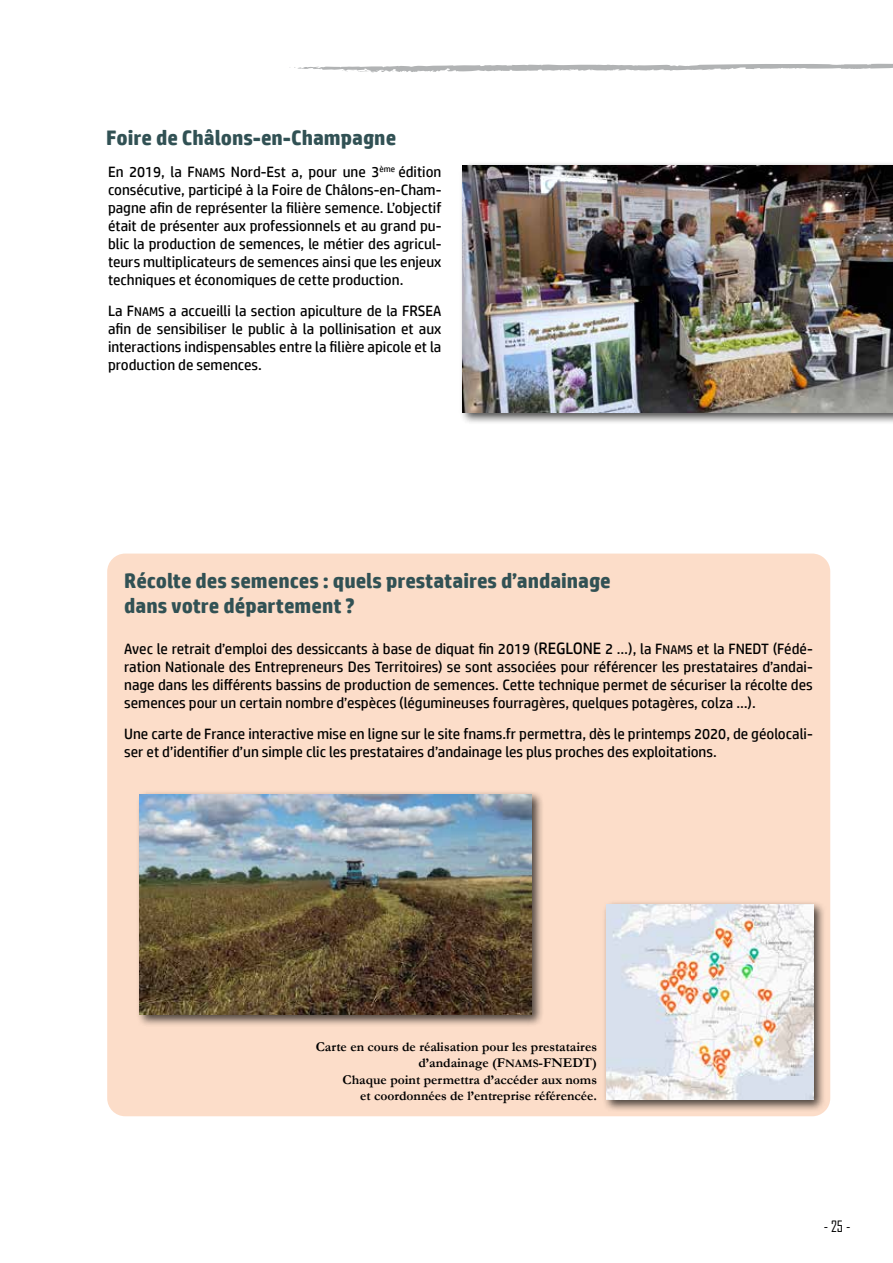
<style>
.page{position:relative;width:893px;height:1263px;background:#fff}
.page>*{position:absolute;margin:0;border:0;box-sizing:border-box;transform-origin:0 0}
.t1{font:700 21px/25.2px "HP Simplified";color:#315154}
.t2{font:15px/18px "HP Simplified";color:#000;text-align:justify}
.t3{font:15px "Agency FB";color:#000}
.t4{font:700 13.5px/16.2px "Garamond";color:#000;text-align:right}
.s1{font-family:"HP Simplified Regular SC850"}
.s2{font-family:"HP Simplified Regular SC850";font-size:12.75px}
.s3{font-family:"HP Simplified Regular SC850";font-size:16.5px}
.s4{font-size:16.5px}
.s5{font-family:"Garamond Bold SC850";font-weight:400;font-size:11.55px}
</style>
<div class="page">
<svg style="left:289px;top:63px;width:604px;height:10px"></svg>
<div style="left:107px;top:554px;width:723px;height:562px;background:#fcddc9;border-radius:18px"></div>
<div style="left:459px;top:161px;width:434px;height:264px;background:#000;opacity:.7"></div>
<img style="left:463px;top:165px;width:430px;height:247px">
<div style="left:136px;top:790px;width:408px;height:237px;background:#000;opacity:.7"></div>
<img style="left:140px;top:794px;width:391px;height:221px">
<div style="left:602px;top:901px;width:224px;height:211px;background:#000;opacity:.7"></div>
<img style="left:606px;top:905px;width:208px;height:194px">
<h1 class="t1" style="left:106px;top:124px;width:291px">Foire de Châlons-en-Champagne</h1>
<p class="t2" style="left:108px;top:163px;width:335px">En 2019, la <span class="s1">F</span><span class="s2">NAMS</span> Nord-Est a, pour une 3<sup>ème</sup> édition consécutive, participé à la Foire de Châlons-en-Cham&shy;pagne afin de représenter la filière semence. L’objectif était de présenter aux professionnels et au grand pu&shy;blic la production de semences, le métier des agricul&shy;teurs multiplicateurs de semences ainsi que les enjeux techniques et économiques de cette production.</p>
<p class="t2" style="left:108px;top:301px;width:335px">La <span class="s1">F</span><span class="s2">NAMS</span> a accueilli la section apiculture de la FRSEA afin de sensibiliser le public à la pollinisation et aux interactions indispensables entre la filière apicole et la production de semences.</p>
<h1 class="t1" style="left:124px;top:567px;width:488px">Récolte des semences : quels prestataires d’andainage dans votre département ?</h1>
<p class="t2" style="left:124px;top:639px;width:690px">Avec le retrait d’emploi des dessiccants à base de diquat fin 2019 (<span class="s3">R</span><span class="s4">EGLONE</span> 2 …), la <span class="s1">F</span><span class="s2">NAMS</span> et la FNEDT (Fédé&shy;ration Nationale des Entrepreneurs Des Territoires) se sont associées pour référencer les prestataires d’andai&shy;nage dans les différents bassins de production de semences. Cette technique permet de sécuriser la récolte des semences pour un certain nombre d’espèces (légumineuses fourragères, quelques potagères, colza …).</p>
<p class="t2" style="left:124px;top:724px;width:690px">Une carte de France interactive mise en ligne sur le site fnams.fr permettra, dès le printemps 2020, de géolocali&shy;ser et d’identifier d’un simple clic les prestataires d’andainage les plus proches des exploitations.</p>
<p class="t4" style="left:316px;top:1039px;width:283px">Carte en cours de réalisation pour les prestataires d’andainage (F<span class="s5">NAMS</span>-FNEDT)<br>Chaque point permettra d’accéder aux noms<br>et coordonnées de l’entreprise référencée.</p>
<p class="t3" style="left:824px;top:1217px;width:28px">- 25 -</p>
</div>
